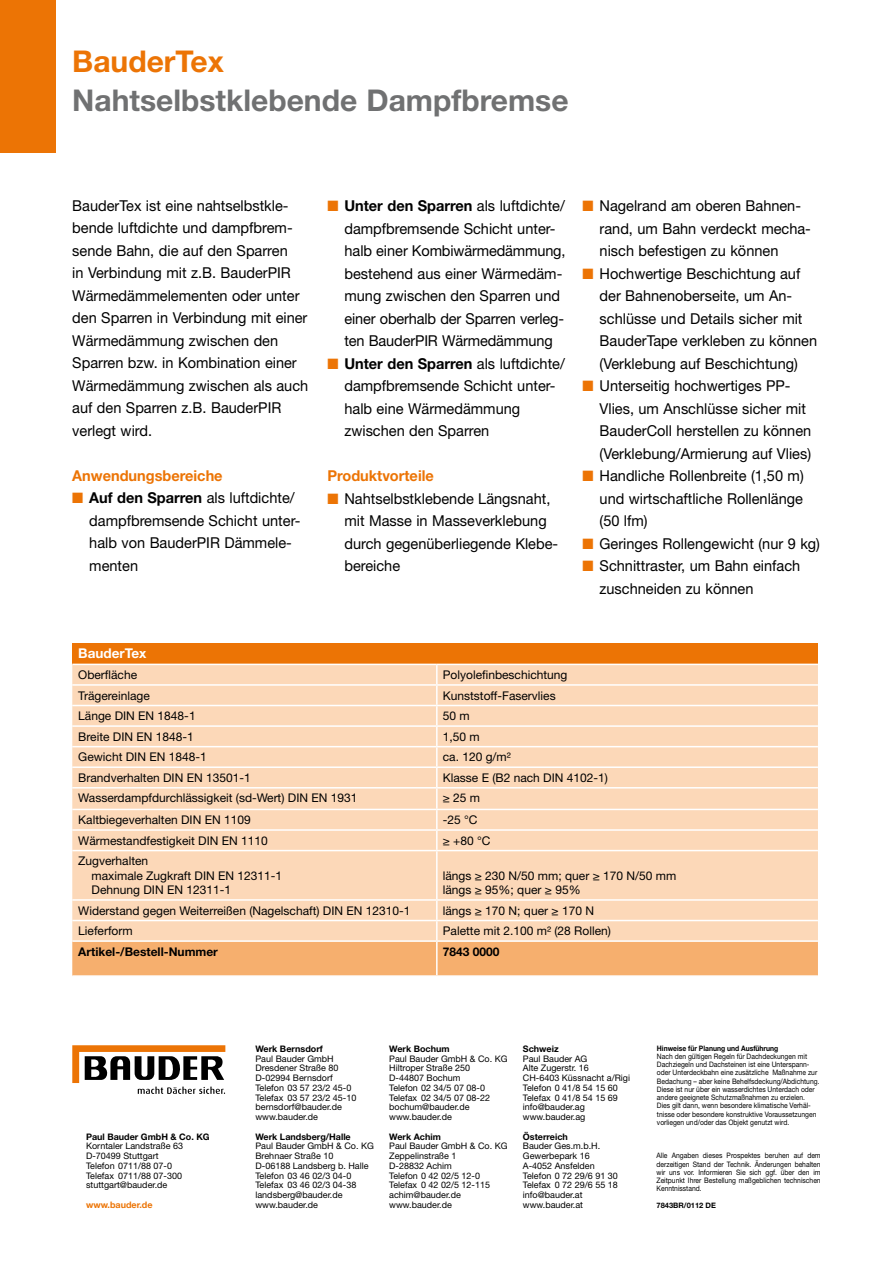
<style>
.page{position:relative;width:893px;height:1263px;background:#fff}
.page>*{position:absolute;margin:0;border:0;box-sizing:border-box;transform-origin:0 0}
.t1{font:700 30px "Helvetica Neue LT Pro";color:#707172}
.t2{font:700 30px "Helvetica Neue LT Pro";color:#ec7405}
.t3{font:15px/22.5px "Helvetica Neue LT Pro";color:#000}
.t4{font:700 15px "Helvetica Neue LT Pro";color:#ec7405}
.t5{font:700 13.5px "Helvetica Neue LT Pro";color:#fff}
.t6{font:12px/14.4px "Helvetica Neue LT Pro";color:#000}
.t7{font:700 12px "Helvetica Neue LT Pro";color:#000}
.t8{font:9px/9.8px "Helvetica Neue LT Pro";color:#000}
.t9{font:700 9px "Helvetica Neue LT Pro";color:#000}
.t10{font:700 9px "Helvetica Neue LT Pro";color:#ec7405}
.t11{font:7.5px/8.2px "Helvetica Neue LT Pro";color:#000;text-align:justify;scale:.9 1}
.t12{font:700 7.5px "Helvetica Neue LT Pro";color:#000;scale:.9 1}
.t13{font:700 7.5px "Helvetica Neue LT Pro";color:#000}
.s1{color:#ec7405}
.s2{font-weight:700}
</style>
<div class="page">
<div style="left:0;top:0;width:55px;height:153px;background:#ec7405"></div>
<svg style="left:72px;top:1045px;width:153px;height:49px"></svg>
<div style="left:72px;top:643px;width:746px;height:21px;background:#ec7405"></div>
<div style="left:72px;top:665px;width:746px;height:234px;background:#fcd8b8"></div>
<hr style="left:72px;top:684px;width:365px;height:2px;background:#fff">
<hr style="left:72px;top:705px;width:365px;height:1px;background:#fff">
<hr style="left:72px;top:725px;width:365px;height:2px;background:#fff">
<hr style="left:72px;top:746px;width:365px;height:1px;background:#fff">
<hr style="left:72px;top:766px;width:365px;height:2px;background:#fff">
<hr style="left:72px;top:787px;width:365px;height:1px;background:#fff">
<hr style="left:72px;top:809px;width:365px;height:1px;background:#fff">
<hr style="left:72px;top:829px;width:365px;height:2px;background:#fff">
<svg style="left:436px;top:665px;width:2px;height:122px"></svg>
<hr style="left:436px;top:788px;width:2px;height:21px;background:#fff">
<svg style="left:436px;top:810px;width:2px;height:40px"></svg>
<hr style="left:437px;top:684px;width:381px;height:2px;background:#fff">
<hr style="left:437px;top:705px;width:381px;height:1px;background:#fff">
<hr style="left:437px;top:725px;width:381px;height:2px;background:#fff">
<hr style="left:437px;top:746px;width:381px;height:1px;background:#fff">
<hr style="left:437px;top:766px;width:381px;height:2px;background:#fff">
<hr style="left:437px;top:787px;width:381px;height:1px;background:#fff">
<hr style="left:437px;top:809px;width:381px;height:1px;background:#fff">
<hr style="left:437px;top:829px;width:381px;height:2px;background:#fff">
<hr style="left:72px;top:850px;width:365px;height:1px;background:#fff">
<hr style="left:436px;top:851px;width:2px;height:48px;background:#fff">
<hr style="left:437px;top:850px;width:381px;height:1px;background:#fff">
<svg style="left:72px;top:901px;width:746px;height:75px;background:#f9c79a"></svg>
<h1 class="t2" style="left:72px;top:43px;width:153px">BauderTex</h1>
<h1 class="t1" style="left:72px;top:82px;width:498px">Nahtselbstklebende Dampfbremse</h1>
<p class="t3" style="left:72px;top:194px;width:237px">BauderTex ist eine nahtselbstkle&shy;bende luftdichte und dampfbrem&shy;sende Bahn, die auf den Sparren<br>in Verbindung mit z.B. BauderPIR<br>Wärmedämmelementen oder unter den Sparren in Verbindung mit einer<br>Wärmedämmung zwischen den<br>Sparren bzw. in Kombination einer<br>Wärmedämmung zwischen als auch auf den Sparren z.B. BauderPIR verlegt wird.</p>
<p class="t4" style="left:72px;top:466px;width:152px">Anwendungsbereiche</p>
<p class="t3" style="left:89px;top:486px;width:213px;text-indent:-17px"><span class="s1">■</span> <span class="s2">Auf den Sparren</span> als luftdichte/ dampfbremsende Schicht unter&shy;halb von BauderPIR Dämmele&shy;menten</p>
<p class="t3" style="left:344px;top:194px;width:223px;text-indent:-17px"><span class="s1">■</span> <span class="s2">Unter den Sparren</span> als luftdichte/ dampfbremsende Schicht unter&shy;halb einer Kombiwärmedämmung, bestehend aus einer Wärmedäm&shy;mung zwischen den Sparren und einer oberhalb der Sparren verleg&shy;ten BauderPIR Wärmedämmung</p>
<p class="t3" style="left:344px;top:352px;width:222px;text-indent:-17px"><span class="s1">■</span> <span class="s2">Unter den Sparren</span> als luftdichte/ dampfbremsende Schicht unter&shy;halb eine Wärmedämmung zwischen den Sparren</p>
<p class="t4" style="left:327px;top:466px;width:108px">Produktvorteile</p>
<p class="t3" style="left:344px;top:487px;width:215px;text-indent:-17px"><span class="s1">■</span> Nahtselbstklebende Längsnaht, mit Masse in Masseverklebung durch gegenüberliegende Klebe&shy;bereiche</p>
<p class="t3" style="left:600px;top:194px;width:213px;text-indent:-17px"><span class="s1">■</span> Nagelrand am oberen Bahnen&shy;rand, um Bahn verdeckt mecha&shy;nisch befestigen zu können</p>
<p class="t3" style="left:600px;top:262px;width:219px;text-indent:-17px"><span class="s1">■</span> Hochwertige Beschichtung auf der Bahnenoberseite, um An&shy;schlüsse und Details sicher mit<br>BauderTape verkleben zu können (Verklebung auf Beschichtung)</p>
<p class="t3" style="left:600px;top:374px;width:213px;text-indent:-17px"><span class="s1">■</span> Unterseitig hochwertiges PP-Vlies, um Anschlüsse sicher mit BauderColl herstellen zu können (Verklebung/Armierung auf Vlies)</p>
<p class="t3" style="left:600px;top:464px;width:206px;text-align:justify;text-indent:-17px"><span class="s1">■</span> Handliche Rollenbreite (1,50 m) und wirtschaftliche Rollenlänge (50 lfm)</p>
<p class="t3" style="left:583px;top:532px;width:239px"><span class="s1">■</span> Geringes Rollengewicht (nur 9 kg)</p>
<p class="t3" style="left:600px;top:554px;width:202px;text-indent:-17px"><span class="s1">■</span> Schnittraster, um Bahn einfach zuschneiden zu können</p>
<p class="t5" style="left:78px;top:645px;width:70px">BauderTex</p>
<p class="t6" style="left:78px;top:667px;width:60px">Oberfläche</p>
<p class="t6" style="left:443px;top:667px;width:126px">Polyolefinbeschichtung</p>
<p class="t6" style="left:78px;top:688px;width:73px">Trägereinlage</p>
<p class="t6" style="left:443px;top:688px;width:114px">Kunststoff-Faservlies</p>
<p class="t6" style="left:78px;top:708px;width:119px">Länge DIN EN 1848-1</p>
<p class="t6" style="left:443px;top:708px;width:28px">50 m</p>
<p class="t6" style="left:78px;top:729px;width:117px">Breite DIN EN 1848-1</p>
<p class="t6" style="left:443px;top:729px;width:38px">1,50 m</p>
<p class="t6" style="left:78px;top:749px;width:130px">Gewicht DIN EN 1848-1</p>
<p class="t6" style="left:443px;top:749px;width:70px">ca. 120 g/m²</p>
<p class="t6" style="left:78px;top:770px;width:174px">Brandverhalten DIN EN 13501-1</p>
<p class="t6" style="left:443px;top:770px;width:167px">Klasse E (B2 nach DIN 4102-1)</p>
<p class="t6" style="left:78px;top:791px;width:281px">Wasserdampfdurchlässigkeit (sd-Wert) DIN EN 1931</p>
<p class="t6" style="left:443px;top:791px;width:39px">≥ 25 m</p>
<p class="t6" style="left:78px;top:812px;width:174px">Kaltbiegeverhalten DIN EN 1109</p>
<p class="t6" style="left:443px;top:812px;width:36px">-25 °C</p>
<p class="t6" style="left:78px;top:833px;width:191px">Wärmestandfestigkeit DIN EN 1110</p>
<p class="t6" style="left:443px;top:833px;width:49px">≥ +80 °C</p>
<p class="t6" style="left:92px;top:853px;width:192px;text-indent:-13px">Zugverhalten<br>maximale Zugkraft DIN EN 12311-1<br>Dehnung DIN EN 12311-1</p>
<p class="t6" style="left:443px;top:868px;width:235px">längs ≥ 230 N/50 mm; quer ≥ 170 N/50 mm längs ≥ 95%; quer ≥ 95%</p>
<p class="t6" style="left:78px;top:903px;width:334px">Widerstand gegen Weiterreißen (Nagelschaft) DIN EN 12310-1</p>
<p class="t6" style="left:443px;top:903px;width:153px">längs ≥ 170 N; quer ≥ 170 N</p>
<p class="t6" style="left:78px;top:923px;width:56px">Lieferform</p>
<p class="t6" style="left:443px;top:923px;width:170px">Palette mit 2.100 m² (28 Rollen)</p>
<p class="t7" style="left:78px;top:944px;width:141px">Artikel-/Bestell-Nummer</p>
<p class="t7" style="left:443px;top:944px;width:58px">7843 0000</p>
<p class="t9" style="left:86px;top:1131px;width:125px">Paul Bauder GmbH &amp; Co. KG</p>
<p class="t8" style="left:86px;top:1141px;width:99px">Korntaler Landstraße 63<br>D-70499 Stuttgart<br>Telefon 0711/88 07-0<br>Telefax 0711/88 07-300 stuttgart@bauder.de</p>
<p class="t10" style="left:86px;top:1199px;width:68px">www.bauder.de</p>
<p class="t9" style="left:255px;top:1043px;width:69px">Werk Bernsdorf</p>
<p class="t8" style="left:255px;top:1053px;width:102px">Paul Bauder GmbH<br>Dresdener Straße 80<br>D-02994 Bernsdorf<br>Telefon 03 57 23/2 45-0<br>Telefax 03 57 23/2 45-10 bernsdorf@bauder.de www.bauder.de</p>
<p class="t9" style="left:255px;top:1131px;width:97px">Werk Landsberg/Halle</p>
<p class="t8" style="left:255px;top:1141px;width:120px">Paul Bauder GmbH &amp; Co. KG<br>Brehnaer Straße 10<br>D-06188 Landsberg b. Halle<br>Telefon 03 46 02/3 04-0<br>Telefax 03 46 02/3 04-38 landsberg@bauder.de www.bauder.de</p>
<p class="t9" style="left:389px;top:1043px;width:62px">Werk Bochum</p>
<p class="t8" style="left:389px;top:1053px;width:120px">Paul Bauder GmbH &amp; Co. KG<br>Hiltroper Straße 250<br>D-44807 Bochum<br>Telefon 02 34/5 07 08-0<br>Telefax 02 34/5 07 08-22 bochum@bauder.de www.bauder.de</p>
<p class="t9" style="left:389px;top:1131px;width:53px">Werk Achim</p>
<p class="t8" style="left:389px;top:1141px;width:120px">Paul Bauder GmbH &amp; Co. KG<br>Zeppelinstraße 1<br>D-28832 Achim<br>Telefon 0 42 02/5 12-0<br>Telefax 0 42 02/5 12-115 achim@bauder.de www.bauder.de</p>
<p class="t9" style="left:523px;top:1043px;width:37px">Schweiz</p>
<p class="t8" style="left:523px;top:1053px;width:109px">Paul Bauder AG<br>Alte Zugerstr. 16<br>CH-6403 Küssnacht a/Rigi<br>Telefon 0 41/8 54 15 60<br>Telefax 0 41/8 54 15 69 info@bauder.ag www.bauder.ag</p>
<p class="t9" style="left:523px;top:1130px;width:46px">Österreich</p>
<p class="t8" style="left:523px;top:1141px;width:96px">Bauder Ges.m.b.H.<br>Gewerbepark 16<br>A-4052 Ansfelden<br>Telefon 0 72 29/6 91 30<br>Telefax 0 72 29/6 55 18 info@bauder.at www.bauder.at</p>
<p class="t11" style="left:657px;top:1151px;width:184px">Alle Angaben dieses Prospektes beruhen auf dem derzeitigen Stand der Technik. Änderungen behalten wir uns vor. Informieren Sie sich ggf. über den im Zeitpunkt Ihrer Bestellung maßgeblichen technischen Kenntnisstand.</p>
<p class="t12" style="left:657px;top:1043px;width:136px">Hinweise für Planung und Ausführung</p>
<p class="t11" style="left:657px;top:1052px;width:182px;text-align:left">Nach den gültigen Regeln für Dachdeckungen mit Dachziegeln und Dachsteinen ist eine Unterspann&shy;oder Unterdeckbahn eine zusätzliche Maßnahme zur Bedachung – aber keine Behelfsdeckung/Abdichtung.<br>Diese ist nur über ein wasserdichtes Unterdach oder andere geeignete Schutzmaßnahmen zu erzielen.<br>Dies gilt dann, wenn besondere klimatische Verhäl&shy;tnisse oder besondere konstruktive Voraussetzungen vorliegen und/oder das Objekt genutzt wird.</p>
<p class="t13" style="left:657px;top:1200px;width:61px">7843BR/0112 DE</p>
</div>
